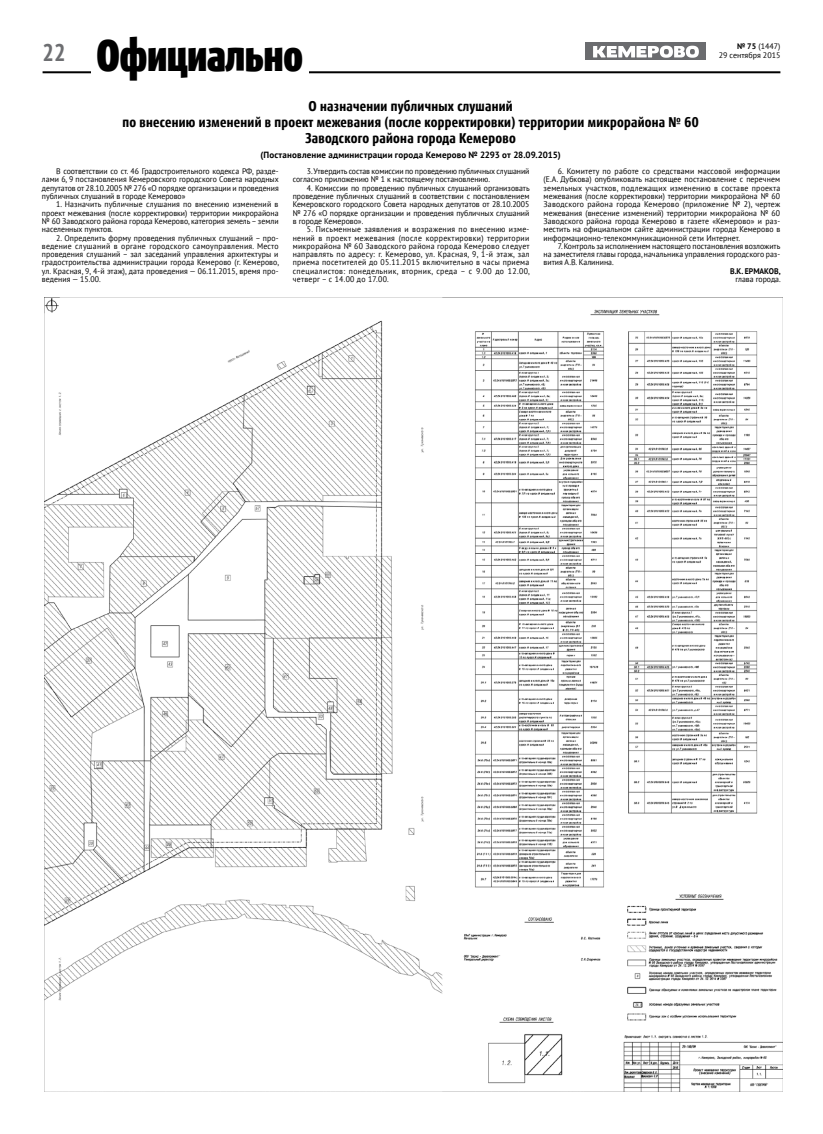
<style>
.page{position:relative;width:823px;height:1134px;background:#fff}
.page>*{position:absolute;margin:0;border:0;box-sizing:border-box;transform-origin:0 0}
.t1{font:44px "Smarty Cond Heavy GK";color:#000}
.t2{font:700 condensed 24px "PT Sans";color:#6d6e71}
.t3{font:700 14px/16px "Smarty Cond";letter-spacing:.02em;color:#000;text-align:center}
.t4{font:700 9px "PT Sans";letter-spacing:.015em;color:#000}
.t5{font:8.2px/8.3px "PT Sans";color:#000;text-align:justify;scale:.95 1}
.t6{font:700 8.2px "PT Sans";color:#000;scale:.95 1}
.t7{font:8px "PT Sans";color:#000}
.s1{font-weight:700}
</style>
<div class="page">
<div style="left:585px;top:43px;width:120px;height:17px;background:#6b6c6f"></div>
<svg style="left:593px;top:46px;width:105px;height:12px"></svg>
<hr style="left:43px;top:71px;width:737px;height:2px;background:#000">
<div style="left:91px;top:37px;width:217px;height:39px;background:#fff"></div>
<img style="left:44px;top:297px;width:737px;height:795px">
<h1 class="t1" style="left:96px;top:30px;width:208px">Официально</h1>
<h3 class="t3" style="left:122px;top:99px;width:577px">О назначении публичных слушаний<br>по внесению изменений в проект межевания (после корректировки) территории микрорайона № 60<br>Заводского района города Кемерово</h3>
<p class="t4" style="left:260px;top:149px;width:301px">(Постановление администрации города Кемерово № 2293 от 28.09.2015)</p>
<p class="t5" style="left:42px;top:167px;width:251px;text-indent:14px">В соответствии со ст. 46 Градостроительного кодекса РФ, разде&shy;лами 6, 9 постановления Кемеровского городского Совета народных депутатов от 28.10.2005 № 276 «О порядке организации и проведения публичных слушаний в городе Кемерово»</p>
<p class="t5" style="left:42px;top:200px;width:250px;text-indent:14px">1. Назначить публичные слушания по внесению изменений в проект межевания (после корректировки) территории микрорайона № 60 Заводского района города Кемерово, категория земель – земли населенных пунктов.</p>
<p class="t5" style="left:42px;top:233px;width:251px;text-indent:14px">2. Определить форму проведения публичных слушаний – про&shy;ведение слушаний в органе городского самоуправления. Место проведения слушаний – зал заседаний управления архитектуры и градостроительства администрации города Кемерово (г. Кемерово, ул. Красная, 9, 4-й этаж), дата проведения — 06.11.2015, время про&shy;ведения — 15.00.</p>
<p class="t7" style="left:736px;top:41px;width:45px"><span class="s1">№ 75</span> (1447)</p>
<h2 class="t2" style="left:43px;top:37px;width:24px">22</h2>
<p class="t7" style="left:718px;top:50px;width:63px">29 сентября 2015</p>
<p class="t5" style="left:543px;top:167px;width:250px;text-indent:14px">6. Комитету по работе со средствами массовой информации (Е.А. Дубкова) опубликовать настоящее постановление с перечнем земельных участков, подлежащих изменению в составе проекта межевания (после корректировки) территории микрорайона № 60<br>Заводского района города Кемерово (приложение № 2), чертеж межевания (внесение изменений) территории микрорайона № 60<br>Заводского района города Кемерово в газете «Кемерово» и раз&shy;местить на официальном сайте администрации города Кемерово в информационно-телекоммуникационной сети Интернет.</p>
<p class="t5" style="left:543px;top:242px;width:250px;text-indent:14px">7. Контроль за исполнением настоящего постановления возложить на заместителя главы города, начальника управления городского раз&shy;вития А.В. Калинина.</p>
<p class="t6" style="left:729px;top:265px;width:55px">В.К. ЕРМАКОВ,</p>
<p class="t5" style="left:735px;top:275px;width:49px">глава города.</p>
<p class="t5" style="left:292px;top:167px;width:250px;text-indent:14px">3. Утвердить состав комиссии по проведению публичных слушаний согласно приложению № 1 к настоящему постановлению.</p>
<p class="t5" style="left:292px;top:184px;width:251px;text-indent:14px">4. Комиссии по проведению публичных слушаний организовать проведение публичных слушаний в соответствии с постановлением Кемеровского городского Совета народных депутатов от 28.10.2005 № 276 «О порядке организации и проведения публичных слушаний в городе Кемерово».</p>
<p class="t5" style="left:292px;top:225px;width:251px;text-indent:14px">5. Письменные заявления и возражения по внесению изме&shy;нений в проект межевания (после корректировки) территории микрорайона № 60 Заводского района города Кемерово следует направлять по адресу: г. Кемерово, ул. Красная, 9, 1-й этаж, зал приема посетителей до 05.11.2015 включительно в часы приема специалистов: понедельник, вторник, среда – с 9.00 до 12.00, четверг – с 14.00 до 17.00.</p>
</div>
